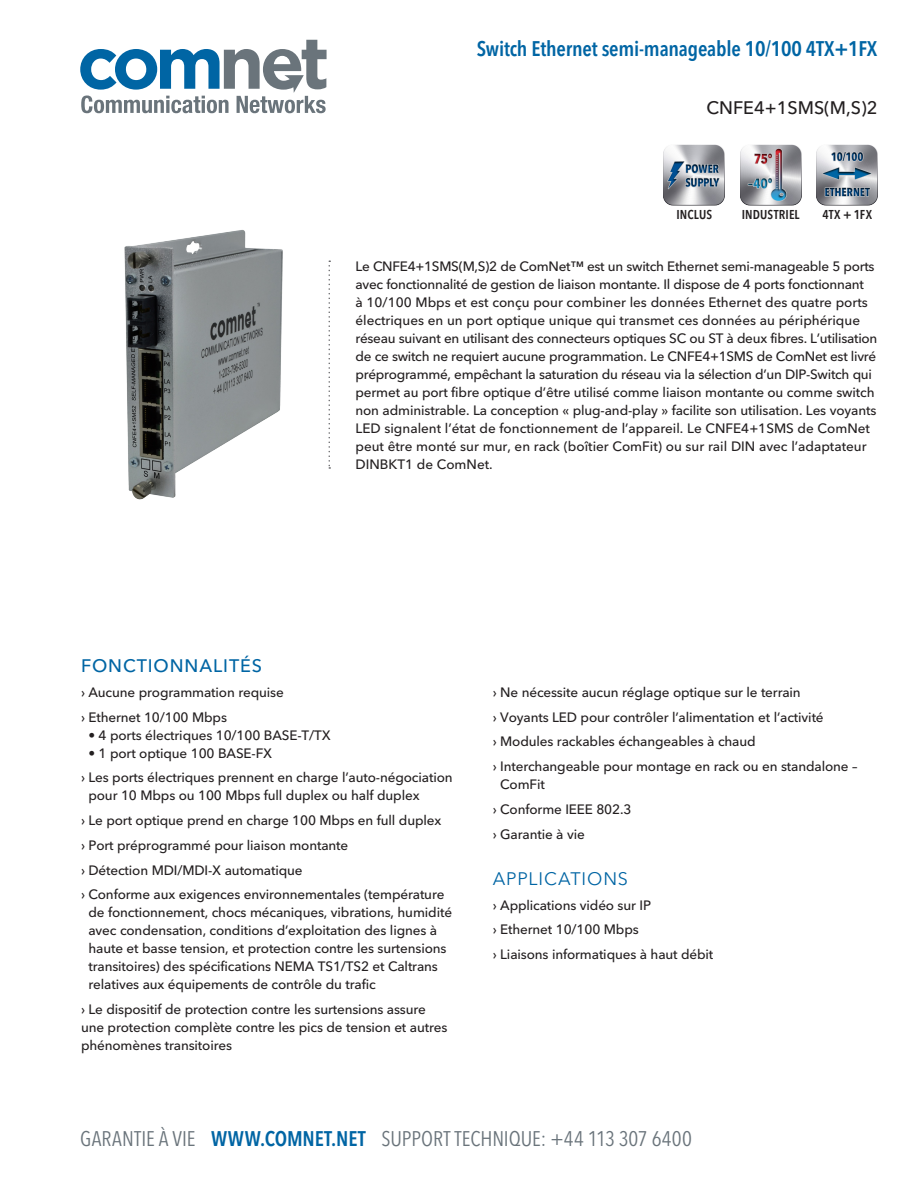
<style>
.page{position:relative;width:918px;height:1188px;background:#fff}
.page>*{position:absolute;margin:0;border:0;box-sizing:border-box;transform-origin:0 0}
.t1{font:condensed 21px "Avenir Next LT Pro";letter-spacing:-.005em;color:#6a747b}
.t2{font:600 condensed 21px "Avenir Next LT Pro";letter-spacing:-.01em;color:#0065a4}
.t3{font:500 18px "Avenir Next LT Pro";color:#231f20}
.t4{font:500 18px "Avenir Next LT Pro";letter-spacing:.05em;color:#0065a4}
.t5{font:18px "Avenir Next LT Pro";letter-spacing:.05em;color:#0065a4}
.t6{font:500 13.5px/18px "Avenir Next LT Pro";letter-spacing:-.01em;color:#231f20}
.t7{font:600 condensed 12.75px "Avenir Next LT Pro";letter-spacing:.01em;color:#231f20}
.s1{font-weight:600;color:#0065a4}
</style>
<div class="page">
<svg style="left:80px;top:40px;width:247px;height:73px"></svg>
<svg style="left:328px;top:261px;width:2px;height:208px"></svg>
<img style="left:817px;top:144px;width:61px;height:62px">
<img style="left:740px;top:144px;width:61px;height:62px">
<img style="left:124px;top:230px;width:159px;height:270px">
<img style="left:664px;top:144px;width:61px;height:62px">
<p class="t2" style="left:477px;top:36px;width:402px">Switch Ethernet semi-manageable 10/100 4TX+1FX</p>
<p class="t3" style="left:706px;top:97px;width:173px">CNFE4+1SMS(M,S)2</p>
<p class="t7" style="left:676px;top:206px;width:37px">INCLUS</p>
<p class="t7" style="left:742px;top:207px;width:59px">INDUSTRIEL</p>
<p class="t7" style="left:822px;top:206px;width:51px">4TX + 1FX</p>
<p class="t6" style="left:356px;top:257px;width:523px">Le CNFE4+1SMS(M,S)2 de ComNet™ est un switch Ethernet semi-manageable 5 ports avec fonctionnalité de gestion de liaison montante. Il dispose de 4 ports fonctionnant<br>à 10/100 Mbps et est conçu pour combiner les données Ethernet des quatre ports électriques en un port optique unique qui transmet ces données au périphérique réseau suivant en utilisant des connecteurs optiques SC ou ST à deux fibres. L’utilisation de ce switch ne requiert aucune programmation. Le CNFE4+1SMS de ComNet est livré préprogrammé, empêchant la saturation du réseau via la sélection d’un DIP-Switch qui permet au port fibre optique d’être utilisé comme liaison montante ou comme switch non administrable. La conception « plug-and-play » facilite son utilisation. Les voyants LED signalent l’état de fonctionnement de l’appareil. Le CNFE4+1SMS de ComNet peut être monté sur mur, en rack (boîtier ComFit) ou sur rail DIN avec l’adaptateur DINBKT1 de ComNet.</p>
<p class="t4" style="left:81px;top:655px;width:183px">FONCTIONNALITÉS</p>
<p class="t6" style="left:81px;top:683px;width:204px">› Aucune programmation requise</p>
<p class="t6" style="left:81px;top:708px;width:148px">› Ethernet 10/100 Mbps</p>
<p class="t6" style="left:88px;top:726px;width:244px">• 4 ports électriques 10/100 BASE-T/TX</p>
<p class="t6" style="left:88px;top:744px;width:185px">• 1 port optique 100 BASE-FX</p>
<p class="t6" style="left:88px;top:769px;width:366px;text-indent:-7px">› Les ports électriques prennent en charge l’auto-négociation pour 10 Mbps ou 100 Mbps full duplex ou half duplex</p>
<p class="t6" style="left:81px;top:811px;width:362px">› Le port optique prend en charge 100 Mbps en full duplex</p>
<p class="t6" style="left:81px;top:836px;width:269px">› Port préprogrammé pour liaison montante</p>
<p class="t6" style="left:81px;top:861px;width:223px">› Détection MDI/MDI-X automatique</p>
<p class="t6" style="left:88px;top:886px;width:365px;text-indent:-7px">› Conforme aux exigences environnementales (température de fonctionnement, chocs mécaniques, vibrations, humidité avec condensation, conditions d’exploitation des lignes à haute et basse tension, et protection contre les surtensions transitoires) des spécifications NEMA TS1/TS2 et Caltrans relatives aux équipements de contrôle du trafic</p>
<p class="t6" style="left:81px;top:1000px;width:368px">› Le dispositif de protection contre les surtensions assure une protection complète contre les pics de tension et autres phénomènes transitoires</p>
<p class="t6" style="left:493px;top:683px;width:310px">› Ne nécessite aucun réglage optique sur le terrain</p>
<p class="t6" style="left:493px;top:708px;width:332px">› Voyants LED pour contrôler l’alimentation et l’activité</p>
<p class="t6" style="left:493px;top:733px;width:265px">› Modules rackables échangeables à chaud</p>
<p class="t6" style="left:500px;top:757px;width:359px;text-indent:-7px">› Interchangeable pour montage en rack ou en standalone –<br>ComFit</p>
<p class="t6" style="left:493px;top:800px;width:140px">› Conforme IEEE 802.3</p>
<p class="t6" style="left:493px;top:825px;width:94px">› Garantie à vie</p>
<p class="t5" style="left:493px;top:868px;width:137px">APPLICATIONS</p>
<p class="t6" style="left:493px;top:896px;width:160px">› Applications vidéo sur IP</p>
<p class="t6" style="left:493px;top:921px;width:148px">› Ethernet 10/100 Mbps</p>
<p class="t6" style="left:493px;top:945px;width:222px">› Liaisons informatiques à haut débit</p>
<h1 class="t1" style="left:80px;top:1126px;width:613px">GARANTIE À VIE <span class="s1">WWW.COMNET.NET</span> SUPPORT TECHNIQUE: +44 113 307 6400</h1>
</div>
